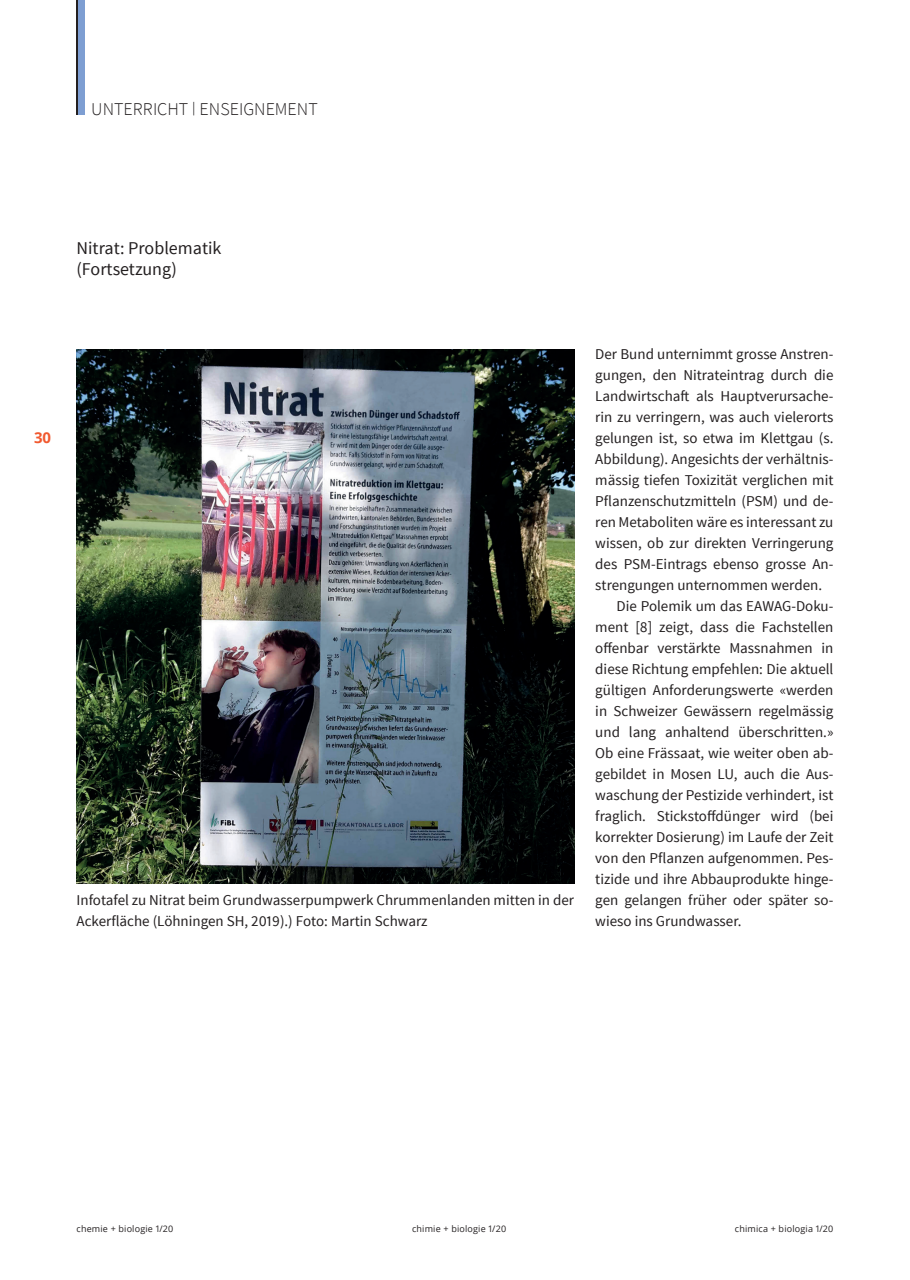
<style>
.page{position:relative;width:910px;height:1280px;background:#fff}
.page>*{position:absolute;margin:0;border:0;box-sizing:border-box;transform-origin:0 0}
.t1{font:18px/21px "Source Sans Pro";color:#231f20}
.t2{font:300 18px "Source Sans Pro";color:#231f20}
.t3{font:15px/21px "Source Sans Pro";color:#231f20}
.t4{font:700 15px "Open Sans";color:#f1592f}
.t5{font:9px "Open Sans";letter-spacing:.02em;color:#231f20}
</style>
<div class="page">
<hr style="left:77px;top:0;width:1px;height:115px;background:#231f20">
<div style="left:78px;top:0;width:6px;height:115px;background:#7e9ed2"></div>
<img style="left:77px;top:350px;width:497px;height:534px">
<p class="t2" style="left:91px;top:98px;width:228px">UNTERRICHT <sup>|</sup> ENSEIGNEMENT</p>
<p class="t1" style="left:77px;top:237px;width:146px">Nitrat: Problematik (Fortsetzung)</p>
<p class="t4" style="left:34px;top:427px;width:19px">30</p>
<p class="t3" style="left:77px;top:889px;width:499px">Infotafel zu Nitrat beim Grundwasserpumpwerk Chrummenlanden mitten in der<br>Ackerfläche (Löhningen SH, 2019).) Foto: Martin Schwarz</p>
<p class="t3" style="left:595px;top:343px;width:240px">Der Bund unternimmt grosse Anstren-</p>
<p class="t3" style="left:595px;top:364px;width:240px">gungen, den Nitrateintrag durch die</p>
<p class="t3" style="left:595px;top:385px;width:240px">Landwirtschaft als Hauptverursache-</p>
<p class="t3" style="left:595px;top:406px;width:240px">rin zu verringern, was auch vielerorts</p>
<p class="t3" style="left:595px;top:427px;width:240px">gelungen ist, so etwa im Klettgau (s.</p>
<p class="t3" style="left:595px;top:448px;width:240px">Abbildung). Angesichts der verhältnis-</p>
<p class="t3" style="left:595px;top:469px;width:240px">mässig tiefen Toxizität verglichen mit</p>
<p class="t3" style="left:595px;top:490px;width:240px">Pflanzenschutzmitteln (PSM) und de-</p>
<p class="t3" style="left:595px;top:511px;width:240px">ren Metaboliten wäre es interessant zu</p>
<p class="t3" style="left:595px;top:532px;width:240px">wissen, ob zur direkten Verringerung</p>
<p class="t3" style="left:595px;top:553px;width:240px">des PSM-Eintrags ebenso grosse An-</p>
<p class="t3" style="left:595px;top:574px;width:228px">strengungen unternommen werden.</p>
<p class="t3" style="left:617px;top:595px;width:218px">Die Polemik um das EAWAG-Doku-</p>
<p class="t3" style="left:595px;top:616px;width:240px">ment [8] zeigt, dass die Fachstellen</p>
<p class="t3" style="left:595px;top:637px;width:240px">offenbar verstärkte Massnahmen in</p>
<p class="t3" style="left:595px;top:658px;width:240px">diese Richtung empfehlen: Die aktuell</p>
<p class="t3" style="left:595px;top:679px;width:240px">gültigen Anforderungswerte «werden</p>
<p class="t3" style="left:595px;top:700px;width:240px">in Schweizer Gewässern regelmässig</p>
<p class="t3" style="left:595px;top:721px;width:240px">und lang anhaltend überschritten.»</p>
<p class="t3" style="left:595px;top:742px;width:240px">Ob eine Frässaat, wie weiter oben ab-</p>
<p class="t3" style="left:595px;top:763px;width:238px">gebildet in Mosen LU, auch die Aus-</p>
<p class="t3" style="left:595px;top:784px;width:240px">waschung der Pestizide verhindert, ist</p>
<p class="t3" style="left:595px;top:805px;width:240px">fraglich. Stickstoffdünger wird (bei</p>
<p class="t3" style="left:595px;top:826px;width:240px">korrekter Dosierung) im Laufe der Zeit</p>
<p class="t3" style="left:595px;top:847px;width:240px">von den Pflanzen aufgenommen. Pes-</p>
<p class="t3" style="left:595px;top:868px;width:240px">tizide und ihre Abbauprodukte hinge-</p>
<p class="t3" style="left:595px;top:889px;width:240px">gen gelangen früher oder später so-</p>
<p class="t3" style="left:595px;top:910px;width:148px">wieso ins Grundwasser.</p>
<p class="t5" style="left:77px;top:1222px;width:98px">chemie + biologie 1/20</p>
<p class="t5" style="left:412px;top:1222px;width:96px">chimie + biologie 1/20</p>
<p class="t5" style="left:735px;top:1222px;width:100px">chimica + biologia 1/20</p>
</div>
